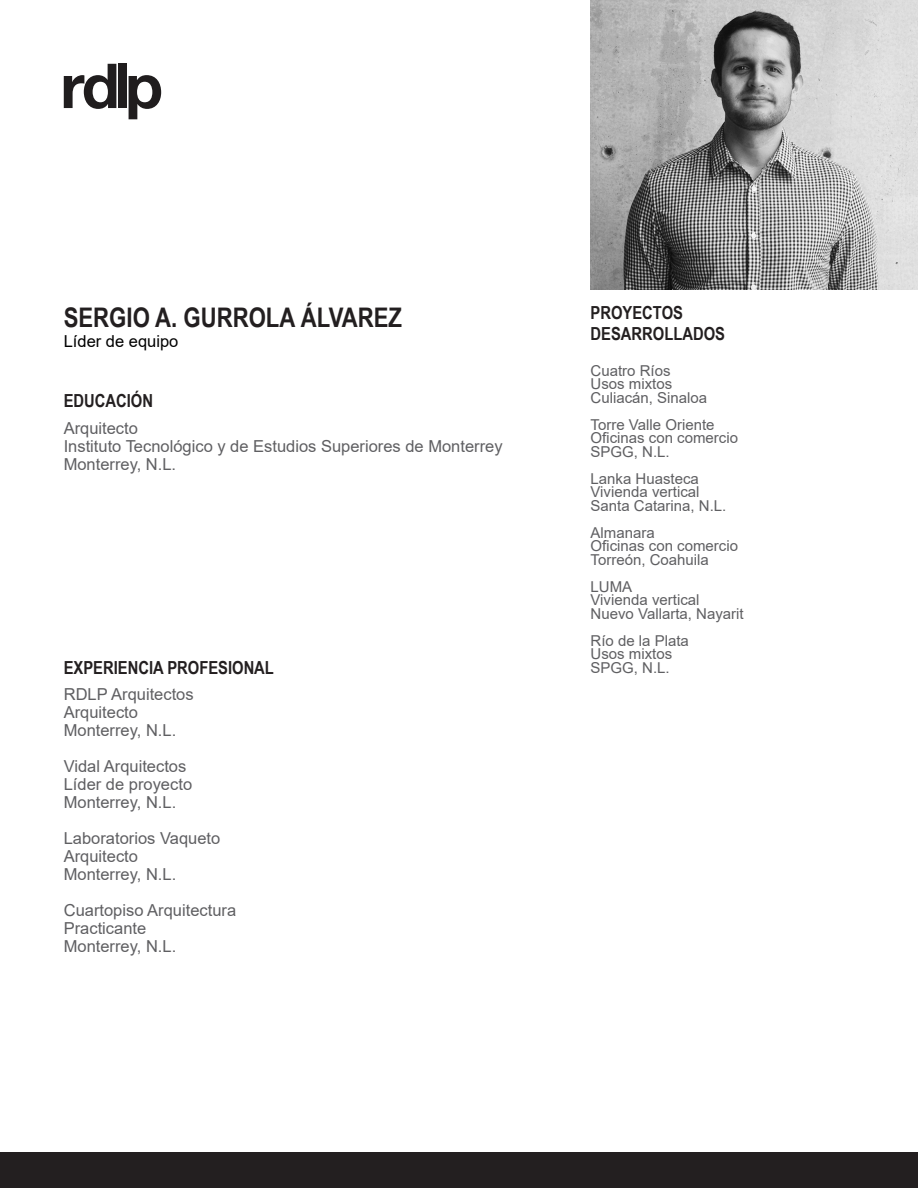
<style>
.page{position:relative;width:918px;height:1188px;background:#fff}
.page>*{position:absolute;margin:0;border:0;box-sizing:border-box;transform-origin:0 0}
.Titulos_contenido{font:700 27px "Arial Narrow";color:#231f20}
.Subtitulos_contenido{font:700 18px "Arial Narrow";color:#231f20}
.Texto{font:16.5px "Arial";color:#5f5f62}
.Puesto{font:16.5px "Arial";color:#000}
.Notas{font:15px "Arial";color:#5f5f62}
</style>
<div class="page">
<div style="left:0;top:1152px;width:918px;height:36px;background:#231f20"></div>
<svg style="left:64px;top:64px;width:52px;height:45px"></svg>
<div style="left:118px;top:64px;width:9px;height:44px;background:#201d1e"></div>
<svg style="left:129px;top:75px;width:32px;height:44px"></svg>
<img style="left:591px;top:0;width:327px;height:290px">
<p class="Titulos_contenido" style="left:64px;top:297px;width:340px">SERGIO A. GURROLA ÁLVAREZ</p>
<p class="Puesto" style="left:64px;top:330px;width:116px">Líder de equipo</p>
<p class="Subtitulos_contenido" style="left:64px;top:388px;width:91px">EDUCACIÓN</p>
<p class="Texto" style="left:64px;top:417px;width:76px">Arquitecto</p>
<p class="Texto" style="left:64px;top:435px;width:440px">Instituto Tecnológico y de Estudios Superiores de Monterrey</p>
<p class="Texto" style="left:64px;top:453px;width:114px">Monterrey, N.L.</p>
<p class="Subtitulos_contenido" style="left:64px;top:654px;width:212px">EXPERIENCIA PROFESIONAL</p>
<p class="Texto" style="left:64px;top:683px;width:131px">RDLP Arquitectos</p>
<p class="Texto" style="left:64px;top:701px;width:76px">Arquitecto</p>
<p class="Texto" style="left:64px;top:719px;width:114px">Monterrey, N.L.</p>
<p class="Texto" style="left:64px;top:755px;width:124px">Vidal Arquitectos</p>
<p class="Texto" style="left:64px;top:773px;width:130px">Líder de proyecto</p>
<p class="Texto" style="left:64px;top:791px;width:114px">Monterrey, N.L.</p>
<p class="Texto" style="left:64px;top:827px;width:158px">Laboratorios Vaqueto</p>
<p class="Texto" style="left:64px;top:845px;width:76px">Arquitecto</p>
<p class="Texto" style="left:64px;top:863px;width:114px">Monterrey, N.L.</p>
<p class="Texto" style="left:64px;top:899px;width:174px">Cuartopiso Arquitectura</p>
<p class="Texto" style="left:64px;top:917px;width:84px">Practicante</p>
<p class="Texto" style="left:64px;top:935px;width:114px">Monterrey, N.L.</p>
<p class="Subtitulos_contenido" style="left:591px;top:299px;width:94px">PROYECTOS</p>
<p class="Subtitulos_contenido" style="left:591px;top:320px;width:136px">DESARROLLADOS</p>
<p class="Notas" style="left:591px;top:360px;width:82px">Cuatro Ríos</p>
<p class="Notas" style="left:591px;top:374px;width:83px">Usos mixtos</p>
<p class="Notas" style="left:591px;top:387px;width:118px">Culiacán, Sinaloa</p>
<p class="Notas" style="left:591px;top:414px;width:125px">Torre Valle Oriente</p>
<p class="Notas" style="left:591px;top:428px;width:149px">Oficinas con comercio</p>
<p class="Notas" style="left:591px;top:441px;width:81px">SPGG, N.L.</p>
<p class="Notas" style="left:591px;top:468px;width:110px">Lanka Huasteca</p>
<p class="Notas" style="left:591px;top:482px;width:110px">Vivienda vertical</p>
<p class="Notas" style="left:591px;top:495px;width:137px">Santa Catarina, N.L.</p>
<p class="Notas" style="left:591px;top:522px;width:66px">Almanara</p>
<p class="Notas" style="left:591px;top:536px;width:149px">Oficinas con comercio</p>
<p class="Notas" style="left:591px;top:549px;width:120px">Torreón, Coahuila</p>
<p class="Notas" style="left:591px;top:576px;width:43px">LUMA</p>
<p class="Notas" style="left:591px;top:590px;width:110px">Vivienda vertical</p>
<p class="Notas" style="left:591px;top:603px;width:155px">Nuevo Vallarta, Nayarit</p>
<p class="Notas" style="left:591px;top:630px;width:100px">Río de la Plata</p>
<p class="Notas" style="left:591px;top:644px;width:83px">Usos mixtos</p>
<p class="Notas" style="left:591px;top:657px;width:81px">SPGG, N.L.</p>
</div>
